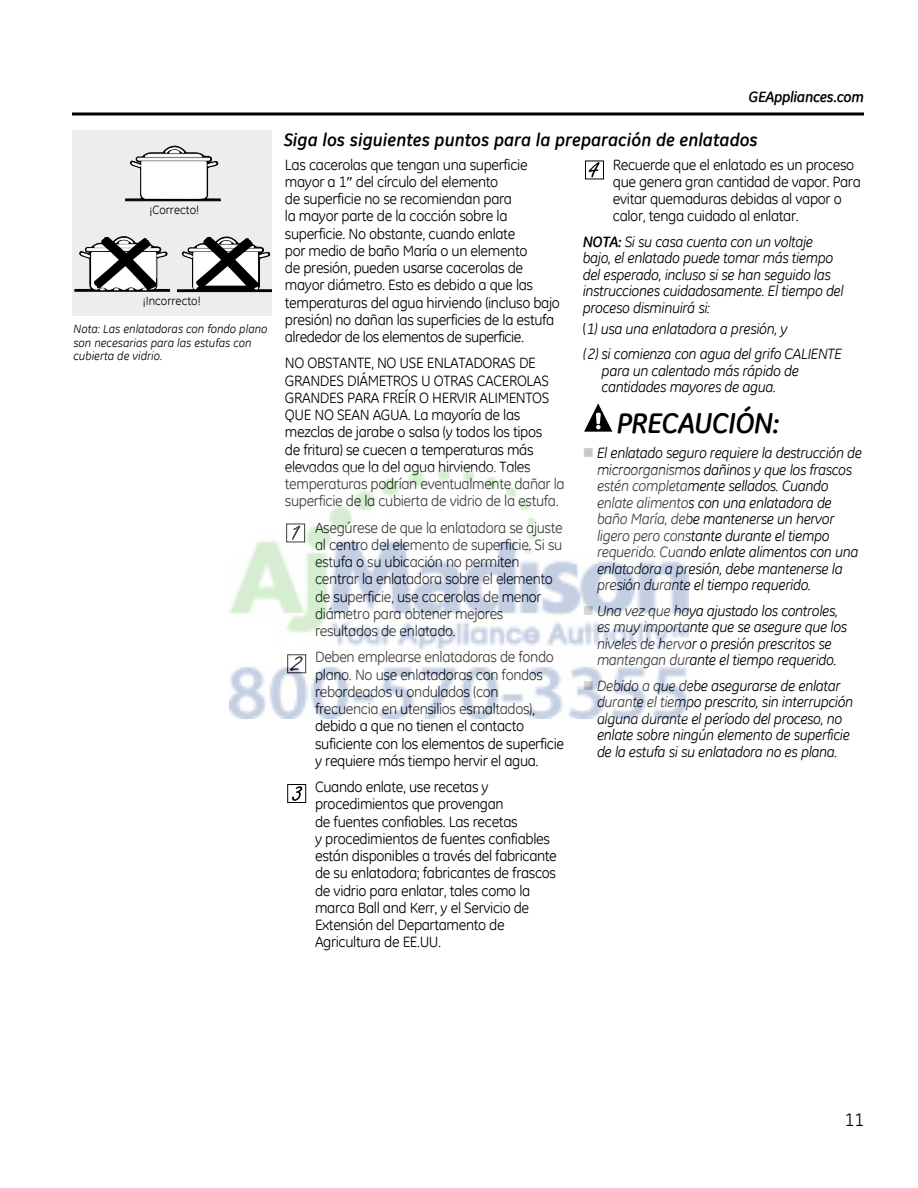
<style>
.page{position:relative;width:918px;height:1188px;background:#fff}
.page>*{position:absolute;margin:0;border:0;box-sizing:border-box;transform-origin:0 0}
.t1{font:italic 700 28.5px "GE Inspira";letter-spacing:-.025em;color:#000}
.t2{font:italic 700 18px "GE Inspira";color:#000}
.t3{font:18px "GE Inspira";color:#000}
.t4{font:15px/17.2px "GE Inspira";letter-spacing:-.025em;color:#000}
.t5{font:italic 15px/16.5px "GE Inspira";letter-spacing:-.025em;color:#000}
.t6{font:italic 700 15px "GE Inspira";letter-spacing:-.025em;color:#000}
.t7{font:italic 12px/13.5px "GE Inspira";color:#000}
.t8{font:12px "GE Inspira";color:#000}
.s1{font-weight:700}
.s2{font-style:normal}
.s3{color:#c6c7c8}
</style>
<div class="page">
<svg style="left:306px;top:784px;width:1px;height:19px"></svg>
<div style="left:287px;top:784px;width:19px;height:19px;border:1px solid #000"></div>
<svg style="left:292px;top:786px;width:10px;height:15px"></svg>
<svg style="left:585px;top:160px;width:19px;height:20px"></svg>
<div style="left:585px;top:161px;width:18px;height:18px;background:#fff"></div>
<div style="left:585px;top:161px;width:19px;height:18px;border:1px solid #000"></div>
<svg style="left:589px;top:162px;width:11px;height:15px"></svg>
<svg style="left:584px;top:404px;width:28px;height:28px"></svg>
<div style="left:72px;top:130px;width:199px;height:186px;background:#eceded"></div>
<svg style="left:177px;top:236px;width:94px;height:56px"></svg>
<svg style="left:74px;top:236px;width:96px;height:56px"></svg>
<svg style="left:125px;top:145px;width:96px;height:57px"></svg>
<svg style="left:72px;top:112px;width:792px;height:4px;background:#3f3f3f"></svg>
<img style="left:230px;top:469px;width:459px;height:250px">
<p class="t8" style="left:149px;top:202px;width:51px">¡Correcto!</p>
<p class="t8" style="left:143px;top:293px;width:60px">¡Incorrecto!</p>
<p class="t7" style="left:74px;top:322px;width:196px">Nota: Las enlatadoras con fondo plano son necesarias para las estufas con cubierta de vidrio.</p>
<p class="t6" style="left:748px;top:87px;width:117px">GEAppliances.com</p>
<p class="t2" style="left:284px;top:128px;width:476px">Siga los siguientes puntos para la preparación de enlatados</p>
<p class="t4" style="left:285px;top:155px;width:276px">Las cacerolas que tengan una superficie mayor a 1 del círculo del elemento<br>de superficie no se recomiendan para<br>la mayor parte de la cocción sobre la superficie. No obstante, cuando enlate<br>por medio de baño María o un elemento<br>de presión, pueden usarse cacerolas de mayor diámetro. Esto es debido a que las temperaturas del agua hirviendo (incluso bajo presión) no dañan las superficies de la estufa alrededor de los elementos de superficie.</p>
<p class="t4" style="left:285px;top:354px;width:281px">NO OBSTANTE, NO USE ENLATADORAS DE GRANDES DIÁMETROS U OTRAS CACEROLAS GRANDES PARA FREÍR O HERVIR ALIMENTOS QUE NO SEAN AGUA. La mayoría de las mezclas de jarabe o salsa (y todos los tipos<br>de fritura) se cuecen a temperaturas más elevadas que la del agua hirviendo. Tales temperaturas podrían eventualmente dañar la superficie de la cubierta de vidrio de la estufa.</p>
<p class="t4" style="left:315px;top:518px;width:249px">Asegúrese de que la enlatadora se ajuste al centro del elemento de superficie. Si su estufa o su ubicación no permiten centrar la enlatadora sobre el elemento de superficie, use cacerolas de menor diámetro para obtener mejores resultados de enlatado.</p>
<p class="t4" style="left:315px;top:648px;width:251px">Deben emplearse enlatadoras de fondo plano. No use enlatadoras con fondos rebordeados u ondulados (con frecuencia en utensilios esmaltados), debido a que no tienen el contacto suficiente con los elementos de superficie y requiere más tiempo hervir el agua.</p>
<p class="t4" style="left:315px;top:778px;width:243px">Cuando enlate, use recetas y procedimientos que provengan<br>de fuentes confiables. Las recetas<br>y procedimientos de fuentes confiables están disponibles a través del fabricante de su enlatadora; fabricantes de frascos de vidrio para enlatar, tales como la marca Ball and Kerr, y el Servicio de Extensión del Departamento de Agricultura de EE.UU.</p>
<p class="t4" style="left:613px;top:155px;width:249px">Recuerde que el enlatado es un proceso que genera gran cantidad de vapor. Para evitar quemaduras debidas al vapor o calor, tenga cuidado al enlatar.</p>
<p class="t5" style="left:583px;top:233px;width:263px"><span class="s1">NOTA:</span> Si su casa cuenta con un voltaje bajo, el enlatado puede tomar más tiempo del esperado, incluso si se han seguido las instrucciones cuidadosamente. El tiempo del proceso disminuirá si:</p>
<p class="t5" style="left:583px;top:316px;width:261px;line-height:25.5px"><span class="s2">(</span>1) usa una enlatadora a presión, y<br>( 2) si comienza con agua del grifo CALIENTE</p>
<p class="t5" style="left:602px;top:362px;width:199px">para un calentado más rápido de cantidades mayores de agua.</p>
<p class="t1" style="left:617px;top:405px;width:164px">PRECAUCIÓN:</p>
<p class="t5" style="left:597px;top:445px;width:267px;text-indent:-14px"><span class="s3">■</span> El enlatado seguro requiere la destrucción de microorganismos dañinos y que los frascos estén completamente sellados. Cuando enlate alimentos con una enlatadora de baño María, debe mantenerse un hervor ligero pero constante durante el tiempo requerido. Cuando enlate alimentos con una enlatadora a presión, debe mantenerse la presión durante el tiempo requerido.</p>
<p class="t5" style="left:597px;top:602px;width:252px;text-indent:-14px"><span class="s3">■</span> Una vez que haya ajustado los controles, es muy importante que se asegure que los niveles de hervor o presión prescritos se mantengan durante el tiempo requerido.</p>
<p class="t5" style="left:597px;top:677px;width:258px;text-indent:-14px"><span class="s3">■</span> Debido a que debe asegurarse de enlatar durante el tiempo prescrito, sin interrupción alguna durante el período del proceso, no enlate sobre ningún elemento de superficie de la estufa si su enlatadora no es plana.</p>
<p class="t3" style="left:845px;top:1108px;width:21px">11</p>
</div>
